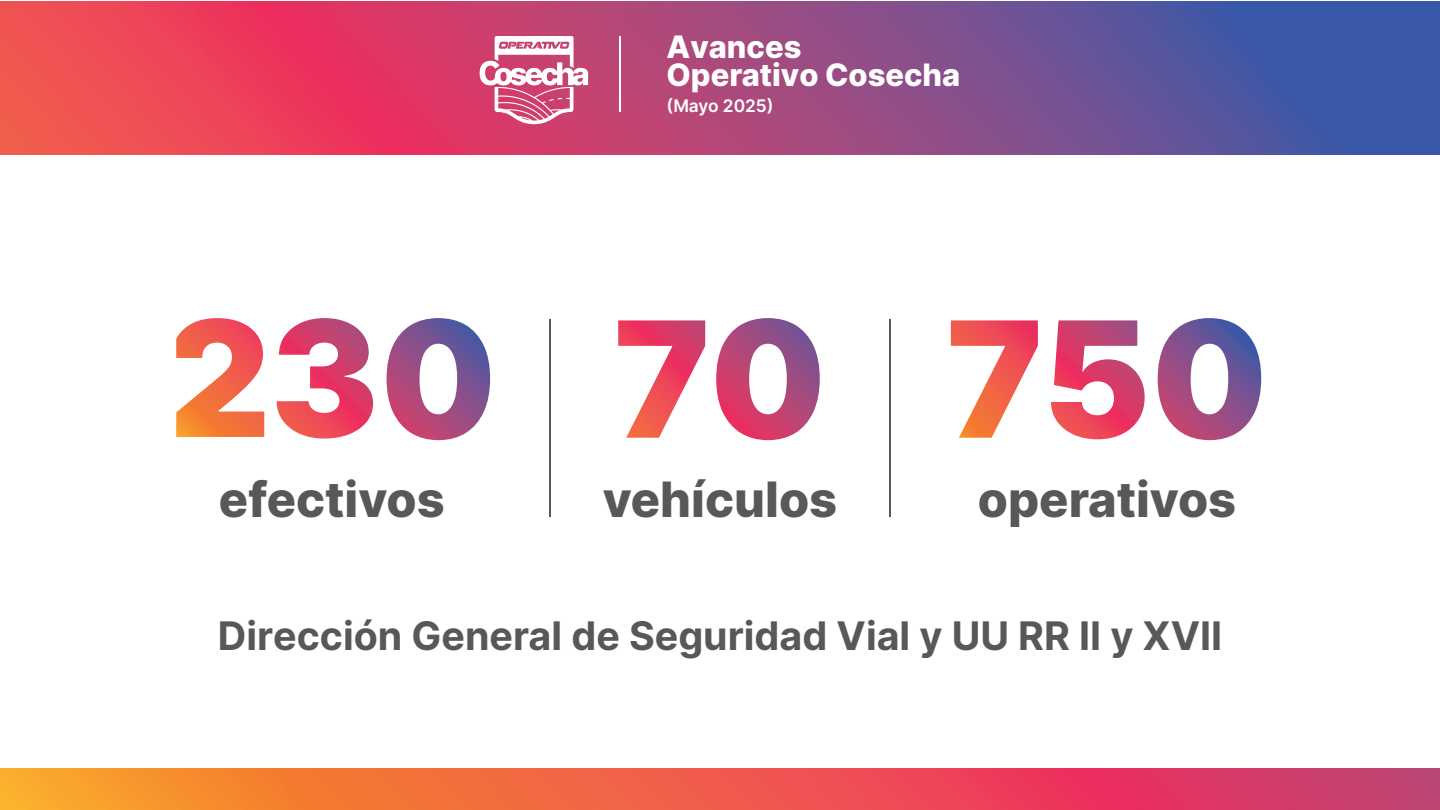
<style>
.page{position:relative;width:1440px;height:810px;background:#fff}
.page>*{position:absolute;margin:0;border:0;box-sizing:border-box;transform-origin:0 0}
.t1{font:800 48.75px "Inter";color:#57585a}
.t2{font:700 39.38px "Inter";color:#57585a}
.t3{font:800 30.9px/27.5px "Inter";color:#fff}
.t4{font:600 17.25px "Inter";color:#fff}
</style>
<div class="page">
<svg style="left:176px;top:318px;width:314px;height:122px"></svg>
<svg style="left:951px;top:318px;width:310px;height:122px"></svg>
<svg style="left:618px;top:318px;width:202px;height:122px"></svg>
<svg style="left:0;top:768px;width:1440px;height:42px;background:#eb5f4b"></svg>
<svg style="left:0;top:1px;width:1440px;height:154px;background:#a14a7c"></svg>
<svg style="left:480px;top:36px;width:108px;height:91px"></svg>
<hr style="left:620px;top:36px;width:1px;height:75px;background:#fff">
<hr style="left:550px;top:320px;width:1px;height:197px;background:#57585a">
<hr style="left:889px;top:320px;width:1px;height:197px;background:#57585a">
<p class="t3" style="left:667px;top:35px;width:295px">Avances<br>Operativo Cosecha</p>
<p class="t4" style="left:667px;top:95px;width:110px">(Mayo 2024)</p>
<p class="t4" style="left:667px;top:92px;width:109px">(Mayo 2025)</p>
<p class="t1" style="left:219px;top:463px;width:227px">efectivos</p>
<p class="t1" style="left:603px;top:463px;width:236px">vehículos</p>
<p class="t1" style="left:978px;top:463px;width:260px">operativos</p>
<p class="t2" style="left:218px;top:606px;width:1006px">Dirección General de Seguridad Vial y UU RR II y XVII</p>
</div>
